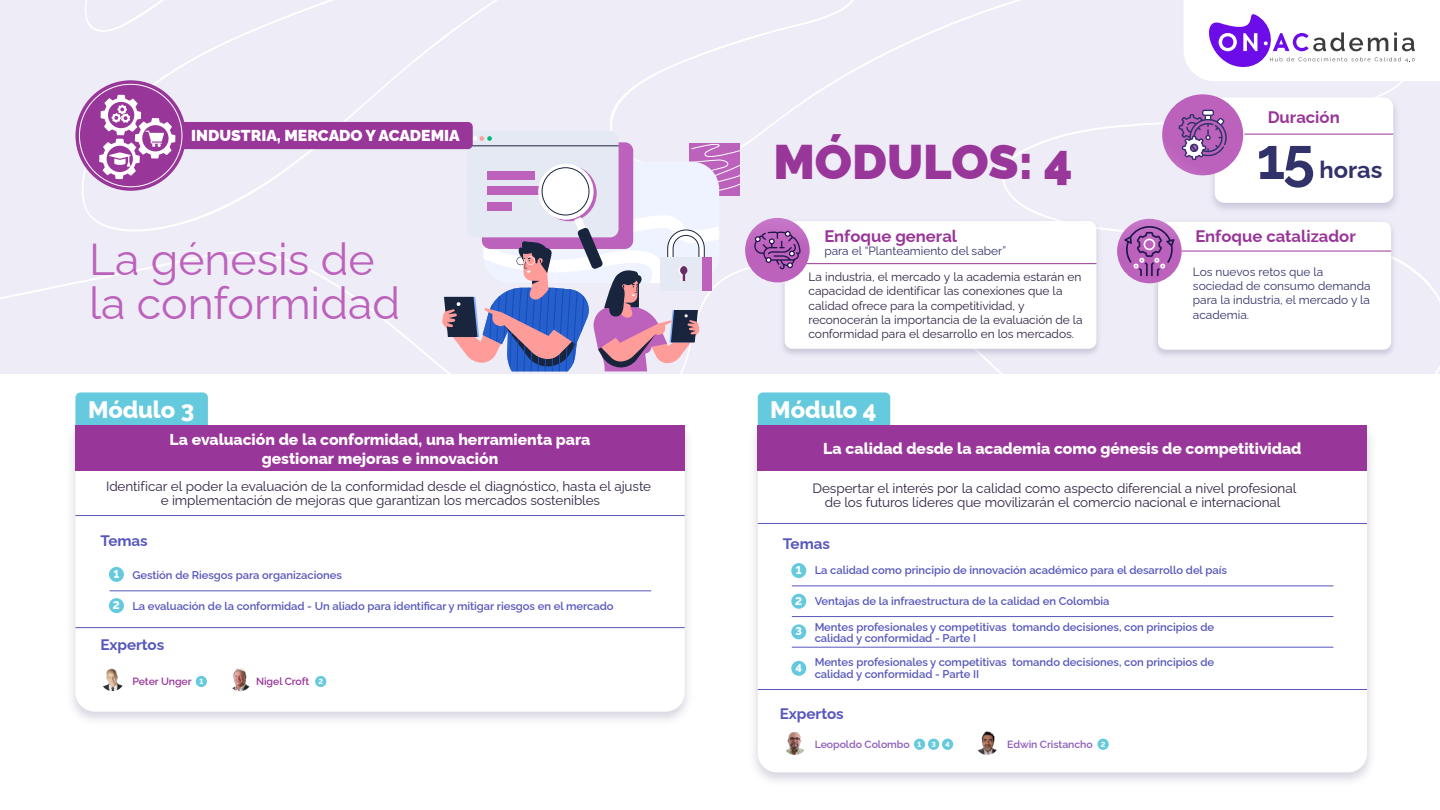
<style>
.page{position:relative;width:1440px;height:810px;background:#fff}
.page>*{position:absolute;margin:0;border:0;box-sizing:border-box;transform-origin:0 0}
.t1{font:700 57.9px "Raleway";color:#32326b}
.t2{font:900 48.75px "Raleway";color:#993699}
.t3{font:44.55px/44.5px "Raleway";color:#bc61bc}
.t4{font:800 23.85px "Raleway";letter-spacing:-.01em;color:#fff}
.t5{font:700 23.7px "Raleway";color:#32326b}
.t6{font:700 16.65px "Raleway";color:#993699}
.t7{font:900 15.83px "Raleway";color:#fff}
.t8{font:800 15.75px/18.8px "Raleway";letter-spacing:-.005em;color:#fff;text-align:center}
.t9{font:700 15.23px "Raleway";letter-spacing:-.005em;color:#5757bc}
.t10{font:13.5px/14.2px "Raleway";letter-spacing:-.005em;color:#312344;text-align:center}
.t11{font:12px/14.2px "Raleway";letter-spacing:-.005em;color:#312344}
.t12{font:11.93px/14.3px "Raleway";color:#32326b}
.t13{font:600 11.25px/11.7px "Raleway";letter-spacing:-.005em;color:#5757bc}
.t14{font:800 11.25px "Raleway";color:#fff}
.t15{font:600 10.5px "Raleway";letter-spacing:-.005em;color:#8d5aba}
.t16{font:600 10.5px "Raleway";letter-spacing:-.005em;color:#993699}
.t17{font:800 7.5px "Raleway";color:#fff}
.s1{font-weight:800;font-size:7.5px;color:#fff}
.s2{font-weight:800;color:#fff}
</style>
<div class="page">
<div style="left:0;top:0;width:1440px;height:373px;background:#eeedf7"></div>
<div style="left:690px;top:143px;width:50px;height:52px;background:#bc61bc"></div>
<svg style="left:669px;top:144px;width:96px;height:47px"></svg>
<div style="left:483px;top:162px;width:236px;height:121px;background:#eef3ff;border-radius:27px"></div>
<div style="left:482px;top:142px;width:151px;height:107px;background:#bc61bc;border-radius:8px"></div>
<div style="left:467px;top:131px;width:152px;height:106px;background:#e5e9f3;border-radius:8px"></div>
<div style="left:487px;top:186px;width:71px;height:9px;background:#bc61bc"></div>
<div style="left:487px;top:171px;width:48px;height:8px;background:#bc61bc"></div>
<div style="left:487px;top:202px;width:25px;height:8px;background:#bc61bc"></div>
<hr style="left:467px;top:145px;width:152px;height:1px;background:#19243d">
<svg style="left:541px;top:165px;width:56px;height:56px"></svg>
<div style="left:538px;top:164px;width:56px;height:56px;background:#fff;border-radius:50%"></div>
<div style="left:542px;top:167px;width:47px;height:48px;border:1px solid #19243d;border-radius:50%"></div>
<svg style="left:442px;top:204px;width:280px;height:169px"></svg>
<svg style="left:75px;top:80px;width:111px;height:111px;background:#a34ba3"></svg>
<svg style="left:99px;top:95px;width:393px;height:84px;background:#cfa9d4"></svg>
<img style="left:1150px;top:217px;width:250px;height:145px">
<div style="left:1158px;top:222px;width:233px;height:128px;background:#fff;border-radius:8px"></div>
<svg style="left:1117px;top:219px;width:65px;height:64px"></svg>
<svg style="left:1124px;top:225px;width:50px;height:51px;background:#a862af"></svg>
<hr style="left:1182px;top:251px;width:209px;height:1px;background:#993699">
<img style="left:776px;top:216px;width:329px;height:145px">
<div style="left:785px;top:221px;width:311px;height:128px;background:#fff;border-radius:8px"></div>
<hr style="left:801px;top:263px;width:295px;height:1px;background:#993699">
<svg style="left:745px;top:218px;width:65px;height:64px"></svg>
<svg style="left:753px;top:231px;width:48px;height:39px;background:#9b56a5"></svg>
<img style="left:1204px;top:91px;width:200px;height:128px">
<div style="left:1215px;top:97px;width:178px;height:106px;background:#fff;border-radius:10px"></div>
<div style="left:1162px;top:94px;width:81px;height:81px;background:#bc61bc;border-radius:41px"></div>
<svg style="left:1179px;top:110px;width:48px;height:50px"></svg>
<hr style="left:1244px;top:134px;width:149px;height:1px;background:#993699">
<div style="left:75px;top:392px;width:133px;height:28px;background:#65cadd"></div>
<img style="left:71px;top:420px;width:617px;height:301px">
<svg style="left:75px;top:471px;width:610px;height:241px"></svg>
<div style="left:75px;top:425px;width:610px;height:46px;background:#993699"></div>
<div style="left:196px;top:676px;width:11px;height:11px;background:#65cadd;border-radius:50%"></div>
<div style="left:315px;top:676px;width:11px;height:11px;background:#65cadd;border-radius:50%"></div>
<img style="left:228px;top:667px;width:24px;height:24px;border-radius:12px">
<img style="left:100px;top:667px;width:24px;height:24px;border-radius:12px">
<hr style="left:110px;top:591px;width:541px;height:1px;background:#5757bc">
<div style="left:109px;top:567px;width:15px;height:15px;background:#65cadd;border-radius:50%"></div>
<div style="left:109px;top:598px;width:15px;height:15px;background:#65cadd;border-radius:50%"></div>
<hr style="left:75px;top:627px;width:610px;height:1px;background:#5757bc">
<hr style="left:75px;top:515px;width:610px;height:1px;background:#5757bc">
<div style="left:758px;top:392px;width:132px;height:28px;background:#65cadd"></div>
<img style="left:754px;top:420px;width:617px;height:362px">
<svg style="left:758px;top:471px;width:609px;height:301px"></svg>
<div style="left:758px;top:425px;width:609px;height:46px;background:#993699"></div>
<div style="left:914px;top:739px;width:11px;height:11px;background:#65cadd;border-radius:50%"></div>
<div style="left:928px;top:739px;width:11px;height:11px;background:#65cadd;border-radius:50%"></div>
<div style="left:942px;top:739px;width:11px;height:11px;background:#65cadd;border-radius:50%"></div>
<div style="left:1098px;top:739px;width:11px;height:11px;background:#65cadd;border-radius:50%"></div>
<img style="left:975px;top:731px;width:24px;height:24px;border-radius:12px">
<div style="left:783px;top:731px;width:24px;height:24px;background:#fff;border-radius:12px"></div>
<img style="left:783px;top:732px;width:24px;height:23px">
<hr style="left:792px;top:586px;width:541px;height:1px;background:#5757bc">
<hr style="left:792px;top:616px;width:541px;height:1px;background:#5757bc">
<hr style="left:792px;top:647px;width:541px;height:1px;background:#5757bc">
<div style="left:791px;top:563px;width:15px;height:15px;background:#65cadd;border-radius:50%"></div>
<div style="left:791px;top:594px;width:15px;height:15px;background:#65cadd;border-radius:50%"></div>
<div style="left:791px;top:624px;width:15px;height:15px;background:#65cadd;border-radius:50%"></div>
<div style="left:791px;top:661px;width:15px;height:15px;background:#65cadd;border-radius:50%"></div>
<hr style="left:758px;top:689px;width:609px;height:1px;background:#5757bc">
<hr style="left:758px;top:523px;width:609px;height:1px;background:#5757bc">
<svg style="left:1184px;top:0;width:256px;height:81px"></svg>
<h3 class="t7" style="left:191px;top:122px;width:270px">INDUSTRIA, MERCADO Y ACADEMIA</h3>
<h3 class="t3" style="left:89px;top:232px;width:312px">La génesis de la conformidad</h3>
<h3 class="t4" style="left:88px;top:391px;width:108px">Módulo 3</h3>
<h3 class="t8" style="left:170px;top:428px;width:422px">La evaluación de la conformidad, una herramienta para gestionar mejoras e innovación</h3>
<p class="t10" style="left:106px;top:477px;width:547px">Identificar el poder la evaluación de la conformidad desde el diagnóstico, hasta el ajuste e implementación de mejoras que garantizan los mercados sostenibles</p>
<h3 class="t9" style="left:101px;top:529px;width:49px">Temas</h3>
<p class="t14" style="left:114px;top:565px;width:7px">1</p>
<p class="t14" style="left:113px;top:596px;width:8px">2</p>
<p class="t13" style="left:132px;top:568px;width:211px">Gestión de Riesgos para organizaciones</p>
<p class="t13" style="left:132px;top:599px;width:483px">La evaluación de la conformidad - Un aliado para identificar y mitigar riesgos en el mercado</p>
<h3 class="t9" style="left:101px;top:632px;width:65px">Expertos</h3>
<p class="t16" style="left:132px;top:673px;width:72px">Peter Unger <span class="s1">1</span></p>
<p class="t16" style="left:256px;top:673px;width:68px">Nigel Croft <span class="s1">2</span></p>
<h2 class="t2" style="left:773px;top:123px;width:301px">MÓDULOS: 4</h2>
<h3 class="t6" style="left:824px;top:222px;width:134px">Enfoque general</h3>
<p class="t12" style="left:824px;top:242px;width:183px">para el “Planteamiento del saber”</p>
<p class="t11" style="left:808px;top:268px;width:276px">La industria, el mercado y la academia estarán en capacidad de identificar las conexiones que la calidad ofrece para la competitividad, y reconocerán la importancia de la evaluación de la conformidad para el desarrollo en los mercados.</p>
<h3 class="t6" style="left:1268px;top:104px;width:74px">Duración</h3>
<h1 class="t1" style="left:1257px;top:112px;width:60px">15</h1>
<h3 class="t5" style="left:1320px;top:151px;width:65px">horas</h3>
<h3 class="t6" style="left:1195px;top:223px;width:162px">Enfoque catalizador</h3>
<p class="t12" style="left:1193px;top:263px;width:179px">Los nuevos retos que la sociedad de consumo demanda para la industria, el mercado y la academia.</p>
<h3 class="t4" style="left:770px;top:391px;width:108px">Módulo 4</h3>
<h3 class="t8" style="left:823px;top:437px;width:480px">La calidad desde la academia como génesis de competitividad</h3>
<p class="t10" style="left:812px;top:480px;width:485px">Despertar el interés por la calidad como aspecto diferencial a nivel profesional de los futuros líderes que movilizarán el comercio nacional e internacional</p>
<h3 class="t9" style="left:783px;top:532px;width:49px">Temas</h3>
<p class="t13" style="left:796px;top:563px;width:433px"><span class="s2">1</span> La calidad como principio de innovación académico para el desarrollo del país</p>
<p class="t13" style="left:795px;top:594px;width:316px"><span class="s2">2</span> Ventajas de la infraestructura de la calidad en Colombia</p>
<p class="t13" style="left:815px;top:619px;width:401px">Mentes profesionales y competitivas tomando decisiones, con principios de calidad y conformidad - Parte I</p>
<p class="t14" style="left:795px;top:622px;width:8px">3</p>
<p class="t14" style="left:795px;top:659px;width:8px">4</p>
<p class="t13" style="left:815px;top:655px;width:401px">Mentes profesionales y competitivas tomando decisiones, con principios de calidad y conformidad - Parte II</p>
<h3 class="t9" style="left:780px;top:701px;width:65px">Expertos</h3>
<p class="t15" style="left:815px;top:735px;width:108px">Leopoldo Colombo <span class="s1">1</span></p>
<p class="t17" style="left:931px;top:738px;width:6px">3</p>
<p class="t17" style="left:945px;top:738px;width:6px">4</p>
<p class="t15" style="left:1007px;top:735px;width:100px">Edwin Cristancho <span class="s1">2</span></p>
</div>
